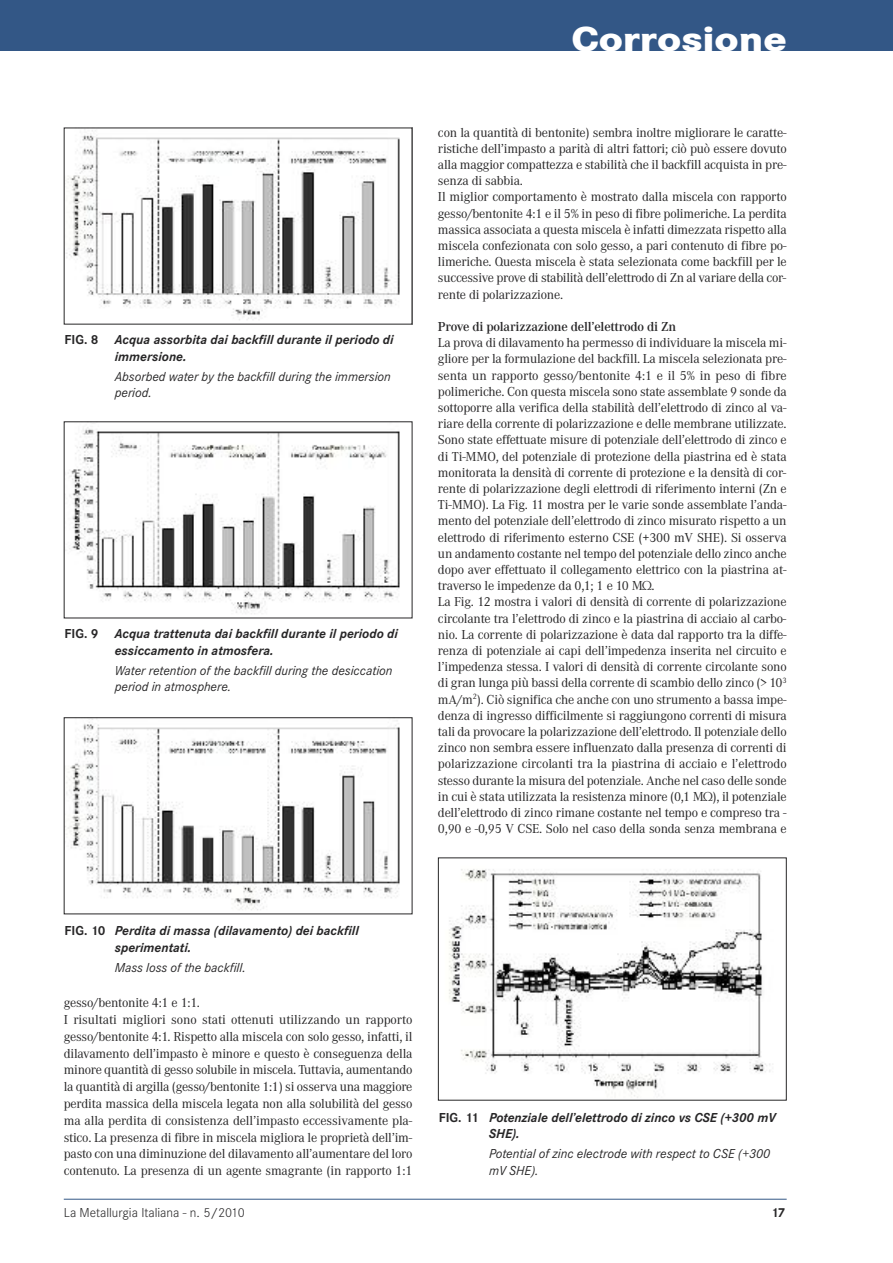
<style>
.page{position:relative;width:893px;height:1263px;background:#fff}
.page>*{position:absolute;margin:0;border:0;box-sizing:border-box;transform-origin:0 0}
.t1{font:800 36px "Corporate S";color:#fff;scale:1.14 1}
.t2{font:13.5px/16.2px "Corporate A";letter-spacing:-.015em;color:#272627}
.t3{font:italic 700 13.5px/16.2px "Corporate S";color:#272627}
.t4{font:italic 13.5px/16.2px "Corporate S";color:#272627}
.t5{font:600 13.5px "Corporate A";letter-spacing:-.015em;color:#272627}
.t6{font:300 13.5px "Corporate S";color:#272627}
.t7{font:700 13.5px "Corporate S";color:#272627}
.s1{font-style:normal}
</style>
<div class="page">
<div style="left:0;top:0;width:893px;height:51px;background:#335786"></div>
<hr style="left:64px;top:1199px;width:723px;height:1px;background:#335786">
<img style="left:66px;top:130px;width:334px;height:190px">
<img style="left:68px;top:423px;width:332px;height:191px">
<img style="left:66px;top:719px;width:334px;height:191px">
<div style="left:64px;top:717px;width:348px;height:197px;border:1px solid #272627"></div>
<img style="left:449px;top:869px;width:322px;height:229px">
<div style="left:438px;top:857px;width:349px;height:243px;border:1px solid #272627"></div>
<p class="t3" style="left:115px;top:331px;width:280px;text-indent:-50px"><span class="s1">FIG. 8</span> Acqua assorbita dai backfill durante il periodo di immersione.</p>
<p class="t4" style="left:115px;top:368px;width:278px">Absorbed water by the backfill during the immersion period.</p>
<p class="t3" style="left:115px;top:625px;width:285px;text-indent:-50px"><span class="s1">FIG. 9</span> Acqua trattenuta dai backfill durante il periodo di essiccamento in atmosfera.</p>
<p class="t4" style="left:115px;top:662px;width:279px">Water retention of the backfill during the desiccation period in atmosphere.</p>
<h1 class="t1" style="left:571px;top:18px;width:190px">Corrosione</h1>
<p class="t2" style="left:438px;top:124px;width:350px">con la quantità di bentonite) sembra inoltre migliorare le caratte&shy;ristiche dell’impasto a parità di altri fattori; ciò può essere dovuto alla maggior compattezza e stabilità che il backfill acquista in pre&shy;senza di sabbia.<br>Il miglior comportamento è mostrato dalla miscela con rapporto gesso/bentonite 4:1 e il 5% in peso di fibre polimeriche. La perdita massica associata a questa miscela è infatti dimezzata rispetto alla miscela confezionata con solo gesso, a pari contenuto di fibre po&shy;limeriche. Questa miscela è stata selezionata come backfill per le successive prove di stabilità dell’elettrodo di Zn al variare della cor&shy;rente di polarizzazione.</p>
<p class="t5" style="left:438px;top:318px;width:240px">Prove di polarizzazione dell’elettrodo di Zn</p>
<p class="t2" style="left:438px;top:334px;width:350px">La prova di dilavamento ha permesso di individuare la miscela mi&shy;gliore per la formulazione del backfill. La miscela selezionata pre&shy;senta un rapporto gesso/bentonite 4:1 e il 5% in peso di fibre polimeriche. Con questa miscela sono state assemblate 9 sonde da sottoporre alla verifica della stabilità dell’elettrodo di zinco al va&shy;riare della corrente di polarizzazione e delle membrane utilizzate.<br>Sono state effettuate misure di potenziale dell’elettrodo di zinco e di Ti-MMO, del potenziale di protezione della piastrina ed è stata monitorata la densità di corrente di protezione e la densità di cor&shy;rente di polarizzazione degli elettrodi di riferimento interni (Zn e Ti-MMO). La Fig. 11 mostra per le varie sonde assemblate l’anda&shy;mento del potenziale dell’elettrodo di zinco misurato rispetto a un elettrodo di riferimento esterno CSE (+300 mV SHE). Si osserva un andamento costante nel tempo del potenziale dello zinco anche dopo aver effettuato il collegamento elettrico con la piastrina at&shy;traverso le impedenze da 0,1; 1 e 10 MΩ.<br>La Fig. 12 mostra i valori di densità di corrente di polarizzazione circolante tra l’elettrodo di zinco e la piastrina di acciaio al carbo&shy;nio. La corrente di polarizzazione è data dal rapporto tra la diffe&shy;renza di potenziale ai capi dell’impedenza inserita nel circuito e l’impedenza stessa. I valori di densità di corrente circolante sono di gran lunga più bassi della corrente di scambio dello zinco (&gt; 10<sup>3 </sup>mA/m<sup>2</sup>). Ciò significa che anche con uno strumento a bassa impe&shy;denza di ingresso difficilmente si raggiungono correnti di misura tali da provocare la polarizzazione dell’elettrodo. Il potenziale dello zinco non sembra essere influenzato dalla presenza di correnti di polarizzazione circolanti tra la piastrina di acciaio e l’elettrodo stesso durante la misura del potenziale. Anche nel caso delle sonde in cui è stata utilizzata la resistenza minore (0,1 MΩ), il potenziale dell’elettrodo di zinco rimane costante nel tempo e compreso tra - 0,90 e -0,95 V CSE. Solo nel caso della sonda senza membrana e</p>
<p class="t3" style="left:115px;top:922px;width:246px;text-indent:-50px"><span class="s1">FIG. 10</span> Perdita di massa (dilavamento) dei backfill sperimentati.</p>
<p class="t4" style="left:115px;top:959px;width:132px">Mass loss of the backfill.</p>
<p class="t2" style="left:64px;top:994px;width:350px;line-height:16.8px">gesso/bentonite 4:1 e 1:1.<br>I risultati migliori sono stati ottenuti utilizzando un rapporto gesso/bentonite 4:1. Rispetto alla miscela con solo gesso, infatti, il dilavamento dell’impasto è minore e questo è conseguenza della minore quantità di gesso solubile in miscela. Tuttavia, aumentando la quantità di argilla (gesso/bentonite 1:1) si osserva una maggiore perdita massica della miscela legata non alla solubilità del gesso ma alla perdita di consistenza dell’impasto eccessivamente pla&shy;stico. La presenza di fibre in miscela migliora le proprietà dell’im&shy;pasto con una diminuzione del dilavamento all’aumentare del loro contenuto. La presenza di un agente smagrante (in rapporto 1:1</p>
<p class="t3" style="left:489px;top:1109px;width:288px;text-indent:-50px"><span class="s1">FIG. 11</span> Potenziale dell’elettrodo di zinco vs CSE (+300 mV<br>SHE).</p>
<p class="t4" style="left:489px;top:1145px;width:283px">Potential of zinc electrode with respect to CSE (+300 mV SHE).</p>
<p class="t6" style="left:64px;top:1204px;width:182px">La Metallurgia Italiana - n. 5/2010</p>
<p class="t7" style="left:771px;top:1204px;width:16px">17</p>
</div>
